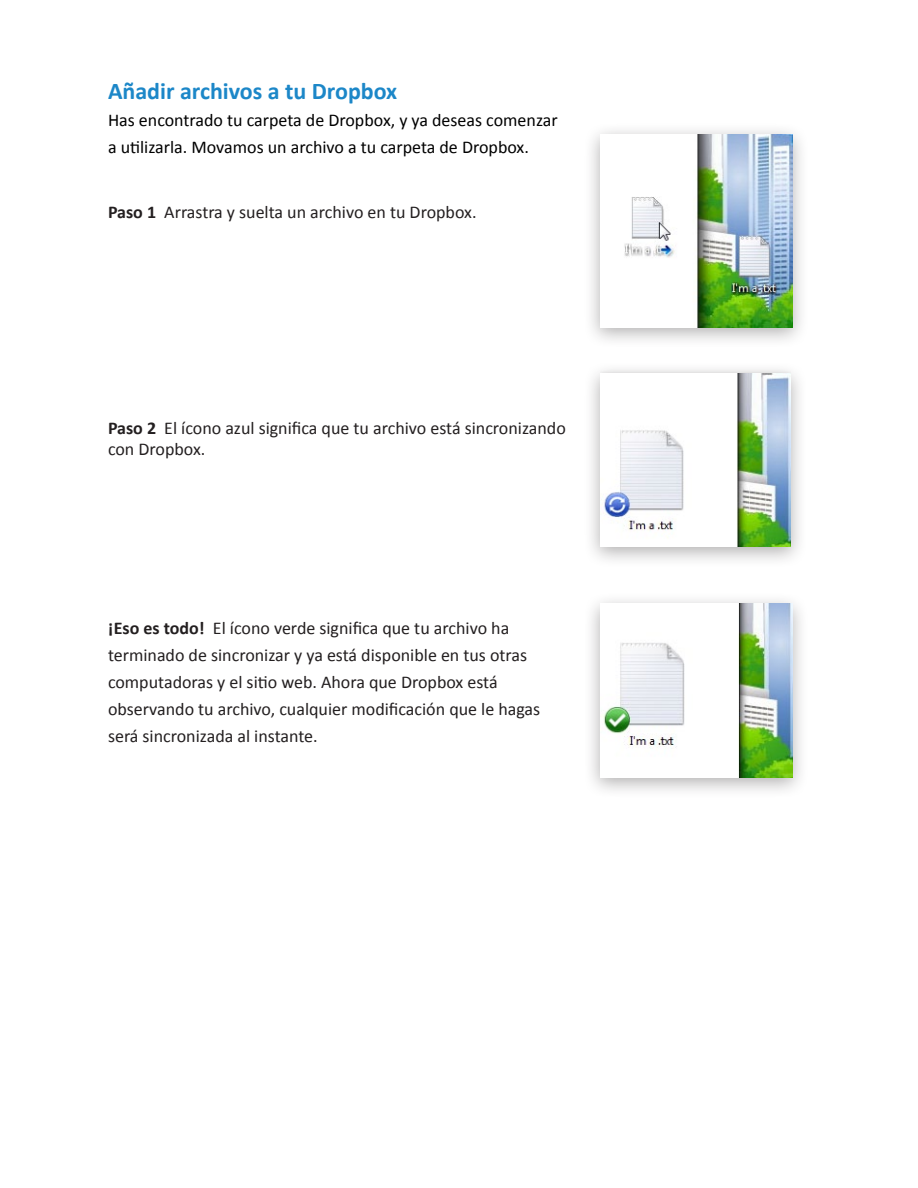
<style>
.page{position:relative;width:918px;height:1188px;background:#fff}
.page>*{position:absolute;margin:0;border:0;box-sizing:border-box;transform-origin:0 0}
.t1{font:700 24px "Calibri";color:#1c87c8}
.t2{font:18px/27px "Calibri";color:#231f20}
.t3{font:18px/27px "Calibri";color:#000}
.s1{font-weight:700}
</style>
<div class="page">
<div style="left:584px;top:122px;width:225px;height:227px;background:#231f20;opacity:.35"></div>
<img style="left:600px;top:134px;width:192px;height:194px">
<div style="left:584px;top:361px;width:224px;height:207px;background:#231f20;opacity:.35"></div>
<img style="left:600px;top:373px;width:191px;height:174px">
<div style="left:584px;top:592px;width:225px;height:207px;background:#231f20;opacity:.35"></div>
<img style="left:600px;top:604px;width:192px;height:174px">
<p class="t1" style="left:108px;top:76px;width:291px">Añadir archivos a tu Dropbox</p>
<p class="t3" style="left:108px;top:107px;width:451px">Has encontrado tu carpeta de Dropbox, y ya deseas comenzar a utilizarla. Movamos un archivo a tu carpeta de Dropbox.</p>
<p class="t2" style="left:108px;top:198px;width:370px"><span class="s1">Paso 1</span> Arrastra y suelta un archivo en tu Dropbox.</p>
<p class="t2" style="left:108px;top:417px;width:459px;line-height:21.6px"><span class="s1">Paso 2</span> El ícono azul significa que tu archivo está sincronizando con Dropbox.</p>
<p class="t2" style="left:108px;top:614px;width:434px"><span class="s1">¡Eso es todo!</span> El ícono verde significa que tu archivo ha terminado de sincronizar y ya está disponible en tus otras computadoras y el sitio web. Ahora que Dropbox está observando tu archivo, cualquier modificación que le hagas será sincronizada al instante.</p>
</div>
